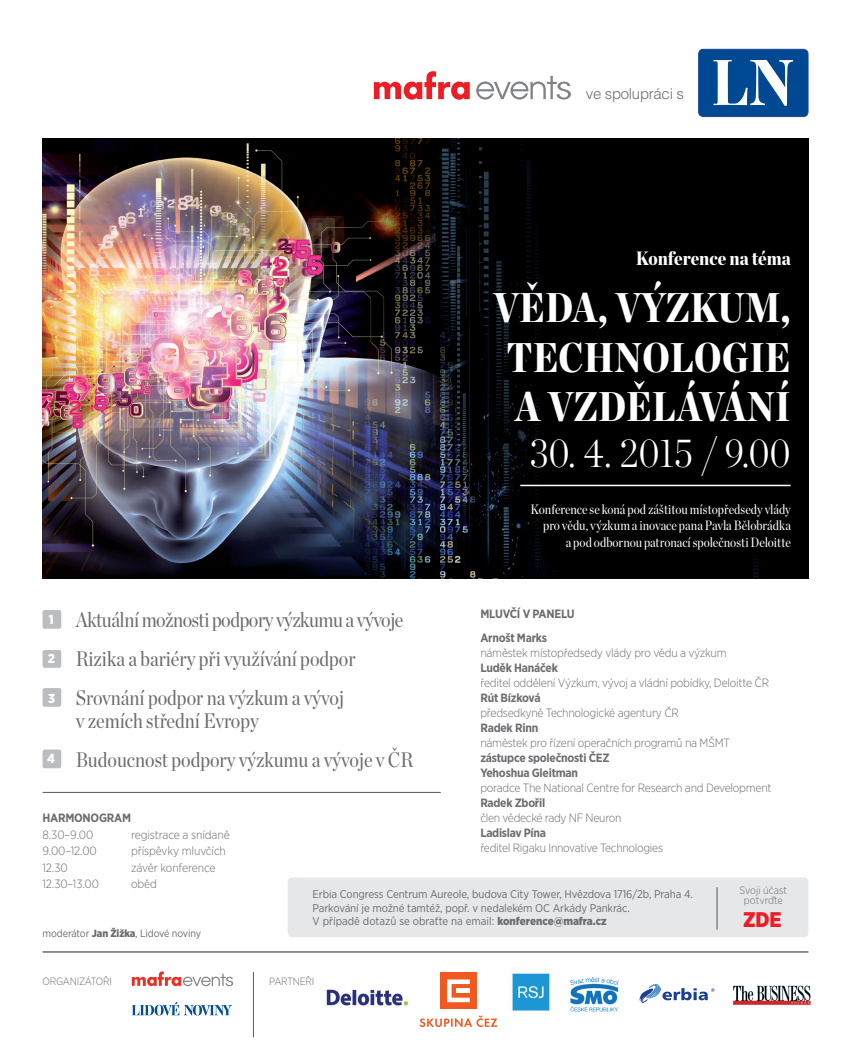
<style>
.page{position:relative;width:851px;height:1059px;background:#fff}
.page>*{position:absolute;margin:0;border:0;box-sizing:border-box;transform-origin:0 0}
.t1{font:900 41.4px/49.3px "Chronicle Disp Cond";letter-spacing:.01em;color:#fff;text-align:center}
.t2{font:300 41.4px "Chronicle Disp Cond";letter-spacing:.01em;color:#fff}
.t3{font:900 condensed 21.15px "Gotham CE";color:#ee1c25}
.t4{font:21px/39px "Chronicle Disp Cond";color:#6c6d70}
.t5{font:900 19.35px "Chronicle Disp Cond";color:#fff}
.t6{font:300 15px "Helvetica CE";letter-spacing:-.02em;color:#6c6d70}
.t7{font:13.5px/16.5px "Chronicle Disp Cond";color:#fff;text-align:right}
.t8{font:300 condensed 12px "Gotham CE";letter-spacing:-.02em;color:#6c6d70}
.t9{font:700 condensed 12px/24px "Gotham CE";letter-spacing:-.02em;color:#6c6d70}
.t10{font:condensed 11.25px/13.5px "Gotham CE";letter-spacing:-.01em;color:#6c6d70}
.t11{font:300 condensed 10.65px/10.6px "Gotham CE";color:#6c6d70;text-align:center}
.t12{font:condensed 10.5px "Gotham CE";letter-spacing:-.01em;color:#6c6d70}
.t13{font:300 condensed 10.5px "Gotham CE";letter-spacing:-.02em;color:#6c6d70}
.s1{font-family:"Gotham CE";font-weight:900;font-stretch:condensed;font-size:12.9px;color:#fff}
.s2{font-weight:900}
</style>
<div class="page">
<img style="left:43px;top:139px;width:765px;height:439px">
<div style="left:43px;top:610px;width:18px;height:19px;background:#bcbdc0;border-radius:2px"></div>
<div style="left:43px;top:650px;width:18px;height:18px;background:#bcbdc0;border-radius:2px"></div>
<div style="left:43px;top:688px;width:18px;height:19px;background:#bcbdc0;border-radius:2px"></div>
<div style="left:43px;top:749px;width:18px;height:19px;background:#bcbdc0;border-radius:2px"></div>
<hr style="left:43px;top:792px;width:398px;height:1px;background:#57585a">
<hr style="left:520px;top:485px;width:270px;height:1px;background:#fff">
<div style="left:698px;top:49px;width:109px;height:68px;background:#014892;border-radius:5px"></div>
<div style="left:698px;top:49px;width:110px;height:68px;border:1px solid #18469d;border-radius:5px"></div>
<svg style="left:713px;top:60px;width:80px;height:46px"></svg>
<svg style="left:374px;top:71px;width:95px;height:29px"></svg>
<svg style="left:476px;top:76px;width:94px;height:24px"></svg>
<img style="left:326px;top:989px;width:83px;height:17px">
<div style="left:440px;top:972px;width:36px;height:37px;background:#f15921"></div>
<svg style="left:447px;top:979px;width:22px;height:23px"></svg>
<div style="left:456px;top:988px;width:13px;height:5px;background:#fff"></div>
<svg style="left:419px;top:1015px;width:78px;height:12px"></svg>
<svg style="left:639px;top:984px;width:75px;height:19px"></svg>
<img style="left:570px;top:977px;width:49px;height:35px">
<img style="left:732px;top:985px;width:79px;height:20px">
<img style="left:512px;top:973px;width:38px;height:38px">
<div style="left:288px;top:877px;width:520px;height:60px;background:#e6e7e9;border-radius:4px"></div>
<hr style="left:716px;top:887px;width:1px;height:43px;background:#57585a">
<svg style="left:132px;top:971px;width:101px;height:15px"></svg>
<svg style="left:132px;top:1002px;width:100px;height:13px"></svg>
<hr style="left:43px;top:951px;width:765px;height:1px;background:#231f20">
<hr style="left:253px;top:972px;width:1px;height:65px;background:#57585a">
<p class="t6" style="left:585px;top:85px;width:100px">ve spolupráci s</p>
<h3 class="t5" style="left:636px;top:243px;width:156px">KONFERENCE NA TÉMA</h3>
<h1 class="t1" style="left:493px;top:280px;width:298px">VĚDA, VÝZKUM,<br>TECHNOLOGIE<br>A VZDĚLÁVÁNÍ</h1>
<h1 class="t2" style="left:529px;top:421px;width:263px">30. 4. 2015 / 9.00</h1>
<p class="t7" style="left:530px;top:500px;width:262px">Konference se koná pod záštitou místopředsedy vlády pro vědu, výzkum a inovace pana Pavla Bělobrádka<br>a pod odbornou patronací společnosti Deloitte</p>
<p class="t9" style="left:480px;top:602px;width:96px">Mluvčí v panelu<br>Arnošt Marks</p>
<p class="t8" style="left:480px;top:645px;width:248px">náměstek místopředsedy vlády pro vědu a výzkum</p>
<p class="t9" style="left:480px;top:656px;width:79px">Luděk Hanáček</p>
<p class="t8" style="left:480px;top:675px;width:289px">ředitel oddělení Výzkum, vývoj a vládní pobídky, Deloitte ČR</p>
<p class="t9" style="left:480px;top:686px;width:62px">Rút Bízková</p>
<p class="t8" style="left:480px;top:705px;width:198px">předsedkyně Technologické agentury ČR</p>
<p class="t9" style="left:480px;top:716px;width:59px">Radek Rinn</p>
<p class="t8" style="left:480px;top:735px;width:250px">náměstek pro řízení operačních programů na MŠMT</p>
<p class="t9" style="left:480px;top:750px;width:131px;line-height:15px">zástupce společnosti ČEZ<br>Yehoshua Gleitman</p>
<p class="t8" style="left:480px;top:780px;width:293px">poradce The National Centre for Research and Development</p>
<p class="t9" style="left:480px;top:791px;width:66px">Radek Zbořil</p>
<p class="t8" style="left:480px;top:810px;width:143px">člen vědecké rady N F Neuron</p>
<p class="t9" style="left:480px;top:821px;width:67px">Ladislav Pína</p>
<p class="t8" style="left:480px;top:840px;width:184px">ředitel Rigaku I nnovative Technologies</p>
<h3 class="t4" style="left:48px;top:599px;width:357px"><sup>1</sup> Aktuální možnosti podpory výzkumu a vývoje<br><sup>2</sup> Rizika a bariéry při využívání podpor<br><span class="s1">3</span> Srovnání podpor na výzkum a vývoj</h3>
<h3 class="t4" style="left:47px;top:699px;width:367px;text-indent:29px">v zemích střední Evropy<br><sup>4</sup> Budoucnost podpory výzkumu a vývoje v ČR</h3>
<p class="t9" style="left:43px;top:806px;width:88px">Harmonogram</p>
<p class="t8" style="left:43px;top:827px;width:52px">8.30–9.00</p>
<p class="t8" style="left:131px;top:827px;width:100px">registrace a snídaně</p>
<p class="t8" style="left:43px;top:844px;width:56px">9.00–12.00</p>
<p class="t8" style="left:131px;top:844px;width:96px">příspěvky mluvčích</p>
<p class="t8" style="left:43px;top:860px;width:27px">12.30</p>
<p class="t8" style="left:131px;top:860px;width:86px">závěr konference</p>
<p class="t8" style="left:43px;top:877px;width:58px">12.30–13.00</p>
<p class="t8" style="left:131px;top:877px;width:27px">oběd</p>
<p class="t10" style="left:312px;top:887px;width:382px">Erbia Congress Centrum Aureole, budova City Tower, Hvězdova 1716/2b, Praha 4.<br>Parkování je možné tamtéž, popř. v nedalekém OC Arkády Pankrác.<br>V případě dotazů se obraťte na email: <span class="s2">konference@mafra.cz</span></p>
<p class="t11" style="left:739px;top:884px;width:49px">Svoji účast potvrďte</p>
<h2 class="t3" style="left:743px;top:905px;width:40px">zde</h2>
<p class="t12" style="left:43px;top:926px;width:160px">moderátor <span class="s2">Jan Žižka</span>, Lidové noviny</p>
<p class="t13" style="left:43px;top:975px;width:66px">ORGANI ZÁTOŘI</p>
<p class="t13" style="left:269px;top:975px;width:47px">partneři</p>
</div>
